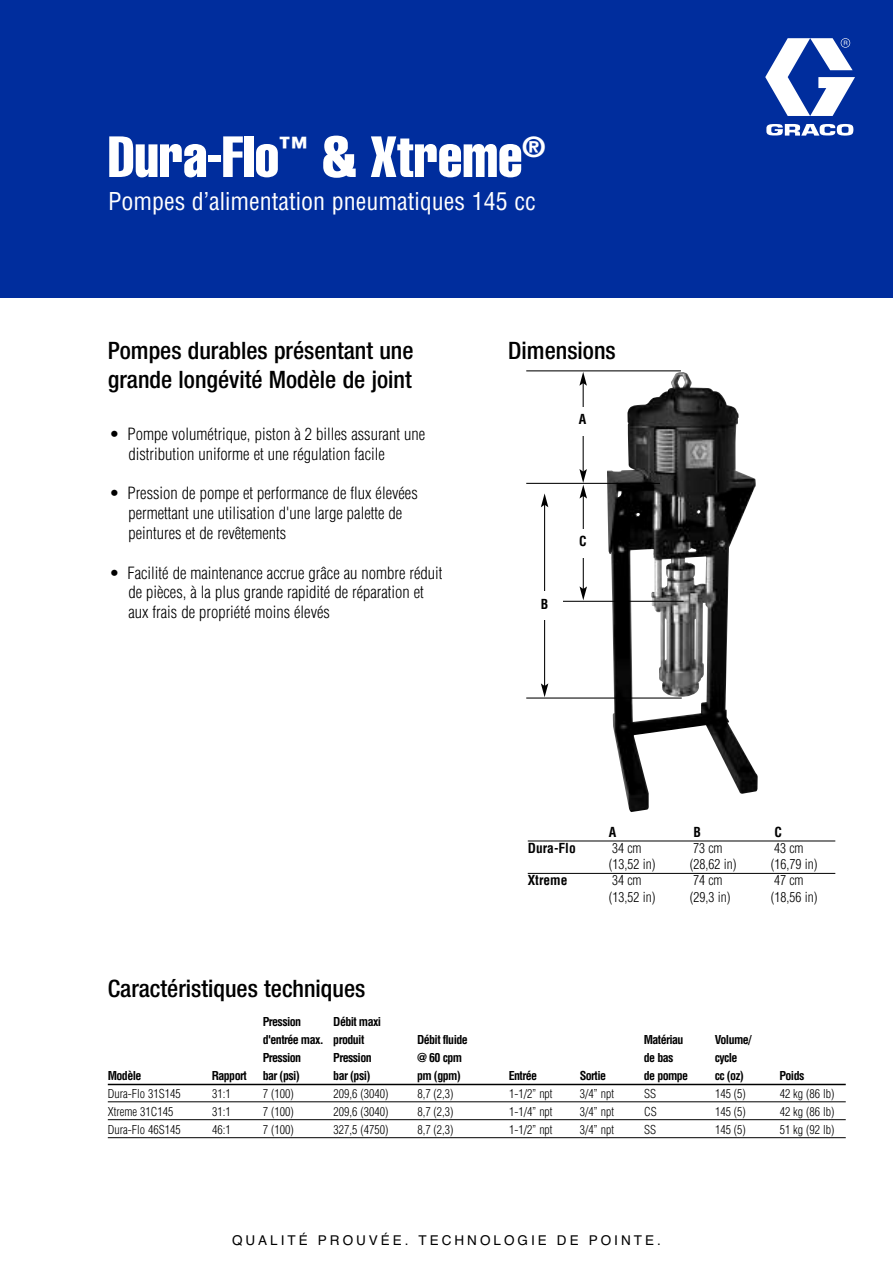
<style>
.page{position:relative;width:893px;height:1263px;background:#fff}
.page>*{position:absolute;margin:0;border:0;box-sizing:border-box;transform-origin:0 0}
.t1{font:57px "Helvetica LT Std Comp";color:#fff}
.t2{font:500 condensed 24px/28.8px "Helvetica Neue LT Std";color:#000}
.t3{font:condensed 24px "Helvetica LT Std";color:#fff}
.t4{font:300 condensed 16.5px/19.8px "Helvetica LT Std";color:#000}
.t5{font:300 condensed 13.5px "Helvetica LT Std";color:#000}
.t6{font:13.5px "Helvetica";letter-spacing:.22em;color:#000}
.t7{font:700 condensed 13.5px "Helvetica LT Std";color:#000}
.t8{font:300 condensed 12px "Helvetica LT Std";color:#000}
.t9{font:700 condensed 12px/18px "Helvetica LT Std";letter-spacing:-.05em;color:#000}
</style>
<div class="page">
<hr style="left:108px;top:1084px;width:738px;height:1px;background:#000">
<hr style="left:108px;top:1101px;width:738px;height:1px;background:#000">
<hr style="left:108px;top:1119px;width:738px;height:1px;background:#000">
<hr style="left:108px;top:1137px;width:738px;height:1px;background:#000">
<img style="left:607px;top:372px;width:151px;height:440px">
<hr style="left:528px;top:841px;width:307px;height:1px;background:#000">
<hr style="left:528px;top:873px;width:307px;height:1px;background:#000">
<hr style="left:526px;top:370px;width:155px;height:1px;background:#000">
<hr style="left:526px;top:483px;width:134px;height:1px;background:#000">
<hr style="left:561px;top:601px;width:123px;height:1px;background:#000">
<hr style="left:583px;top:383px;width:1px;height:89px;background:#000">
<svg style="left:579px;top:372px;width:8px;height:14px"></svg>
<div style="left:565px;top:407px;width:35px;height:28px;background:#fff"></div>
<hr style="left:583px;top:496px;width:1px;height:93px;background:#000">
<svg style="left:579px;top:469px;width:8px;height:29px"></svg>
<svg style="left:579px;top:586px;width:8px;height:14px"></svg>
<div style="left:565px;top:529px;width:35px;height:28px;background:#fff"></div>
<hr style="left:544px;top:505px;width:1px;height:181px;background:#000">
<svg style="left:541px;top:493px;width:7px;height:14px"></svg>
<svg style="left:541px;top:683px;width:7px;height:14px"></svg>
<div style="left:527px;top:592px;width:35px;height:28px;background:#fff"></div>
<hr style="left:526px;top:697px;width:156px;height:1px;background:#000">
<div style="left:0;top:0;width:893px;height:298px;background:#002d9d"></div>
<svg style="left:765px;top:38px;width:90px;height:98px"></svg>
<h1 class="t1" style="left:108px;top:136px;width:439px">Dura-Flo<sup>™</sup> &amp; Xtreme<sup>®</sup></h1>
<h2 class="t3" style="left:108px;top:192px;width:429px">Pompes d’alimentation pneumatiques 145 cc</h2>
<h2 class="t2" style="left:108px;top:338px;width:307px">Pompes durables présentant une grande longévité Modèle de joint</h2>
<p class="t4" style="left:128px;top:425px;width:298px;text-indent:-19px">• Pompe volumétrique, piston à 2 billes assurant une distribution uniforme et une régulation facile</p>
<p class="t4" style="left:128px;top:485px;width:291px;text-indent:-19px">• Pression de pompe et performance de flux élevées permettant une utilisation d'une large palette de peintures et de revêtements</p>
<p class="t4" style="left:128px;top:564px;width:316px;text-indent:-19px">• Facilité de maintenance accrue grâce au nombre réduit de pièces, à la plus grande rapidité de réparation et aux frais de propriété moins élevés</p>
<h2 class="t2" style="left:508px;top:338px;width:109px">Dimensions</h2>
<p class="t7" style="left:579px;top:414px;width:9px">A</p>
<p class="t7" style="left:541px;top:599px;width:9px">B</p>
<p class="t7" style="left:579px;top:536px;width:9px">C</p>
<p class="t7" style="left:609px;top:827px;width:9px">A</p>
<p class="t7" style="left:693px;top:827px;width:9px">B</p>
<p class="t7" style="left:774px;top:827px;width:9px">C</p>
<p class="t7" style="left:528px;top:843px;width:49px">Dura-Flo</p>
<p class="t5" style="left:612px;top:843px;width:31px">34 cm</p>
<p class="t5" style="left:693px;top:843px;width:31px">73 cm</p>
<p class="t5" style="left:774px;top:843px;width:31px">43 cm</p>
<p class="t5" style="left:609px;top:859px;width:48px">(13,52 in)</p>
<p class="t5" style="left:690px;top:859px;width:48px">(28,62 in)</p>
<p class="t5" style="left:771px;top:859px;width:48px">(16,79 in)</p>
<p class="t7" style="left:528px;top:875px;width:41px">Xtreme</p>
<p class="t5" style="left:612px;top:875px;width:31px">34 cm</p>
<p class="t5" style="left:693px;top:875px;width:31px">74 cm</p>
<p class="t5" style="left:774px;top:875px;width:31px">47 cm</p>
<p class="t5" style="left:609px;top:891px;width:48px">(13,52 in)</p>
<p class="t5" style="left:690px;top:891px;width:42px">(29,3 in)</p>
<p class="t5" style="left:771px;top:891px;width:48px">(18,56 in)</p>
<h2 class="t2" style="left:108px;top:976px;width:259px">Caractéristiques techniques</h2>
<p class="t9" style="left:263px;top:1013px;width:40px">Pression</p>
<p class="t9" style="left:263px;top:1013px;width:120px;text-indent:71px">Débit maxi d'entrée max. produit</p>
<p class="t9" style="left:417px;top:1031px;width:52px">Débit fluide</p>
<p class="t9" style="left:644px;top:1031px;width:41px">Matériau</p>
<p class="t9" style="left:715px;top:1031px;width:38px">Volume/</p>
<p class="t9" style="left:263px;top:1049px;width:40px">Pression</p>
<p class="t9" style="left:333px;top:1049px;width:40px">Pression</p>
<p class="t9" style="left:417px;top:1049px;width:47px">@ 60 cpm</p>
<p class="t9" style="left:644px;top:1049px;width:31px">de bas</p>
<p class="t9" style="left:715px;top:1049px;width:24px">cycle</p>
<p class="t9" style="left:108px;top:1067px;width:35px">Modèle</p>
<p class="t9" style="left:212px;top:1067px;width:37px">Rapport</p>
<p class="t9" style="left:263px;top:1067px;width:39px">bar (psi)</p>
<p class="t9" style="left:333px;top:1067px;width:39px">bar (psi)</p>
<p class="t9" style="left:417px;top:1067px;width:45px">pm (gpm)</p>
<p class="t9" style="left:509px;top:1067px;width:30px">Entrée</p>
<p class="t9" style="left:580px;top:1067px;width:28px">Sortie</p>
<p class="t9" style="left:644px;top:1067px;width:46px">de pompe</p>
<p class="t9" style="left:715px;top:1067px;width:31px">cc (oz)</p>
<p class="t9" style="left:779px;top:1067px;width:26px">Poids</p>
<p class="t8" style="left:108px;top:1088px;width:74px">Dura-Flo 31S145</p>
<p class="t8" style="left:212px;top:1088px;width:20px">31:1</p>
<p class="t8" style="left:263px;top:1088px;width:32px">7 (100)</p>
<p class="t8" style="left:334px;top:1088px;width:56px">209,6 (3040)</p>
<p class="t8" style="left:417px;top:1088px;width:38px">8,7 (2,3)</p>
<p class="t8" style="left:509px;top:1088px;width:45px">1-1/2” npt</p>
<p class="t8" style="left:580px;top:1088px;width:36px">3/4” npt</p>
<p class="t8" style="left:644px;top:1088px;width:13px">SS</p>
<p class="t8" style="left:715px;top:1088px;width:32px">145 (5)</p>
<p class="t8" style="left:780px;top:1088px;width:56px">42 kg (86 lb)</p>
<p class="t8" style="left:108px;top:1106px;width:67px">Xtreme 31C145</p>
<p class="t8" style="left:212px;top:1106px;width:20px">31:1</p>
<p class="t8" style="left:263px;top:1106px;width:32px">7 (100)</p>
<p class="t8" style="left:334px;top:1106px;width:56px">209,6 (3040)</p>
<p class="t8" style="left:417px;top:1106px;width:38px">8,7 (2,3)</p>
<p class="t8" style="left:509px;top:1106px;width:45px">1-1/4” npt</p>
<p class="t8" style="left:580px;top:1106px;width:36px">3/4” npt</p>
<p class="t8" style="left:644px;top:1106px;width:14px">CS</p>
<p class="t8" style="left:715px;top:1106px;width:32px">145 (5)</p>
<p class="t8" style="left:780px;top:1106px;width:56px">42 kg (86 lb)</p>
<p class="t8" style="left:108px;top:1124px;width:74px">Dura-Flo 46S145</p>
<p class="t8" style="left:212px;top:1124px;width:20px">46:1</p>
<p class="t8" style="left:263px;top:1124px;width:32px">7 (100)</p>
<p class="t8" style="left:334px;top:1124px;width:56px">327,5 (4750)</p>
<p class="t8" style="left:417px;top:1124px;width:38px">8,7 (2,3)</p>
<p class="t8" style="left:509px;top:1124px;width:45px">1-1/2” npt</p>
<p class="t8" style="left:580px;top:1124px;width:36px">3/4” npt</p>
<p class="t8" style="left:644px;top:1124px;width:13px">SS</p>
<p class="t8" style="left:715px;top:1124px;width:32px">145 (5)</p>
<p class="t8" style="left:780px;top:1124px;width:56px">51 kg (92 lb)</p>
<p class="t6" style="left:232px;top:1232px;width:430px">QUALITÉ PROUVÉE. TECHNOLOGIE DE POINTE.</p>
</div>
